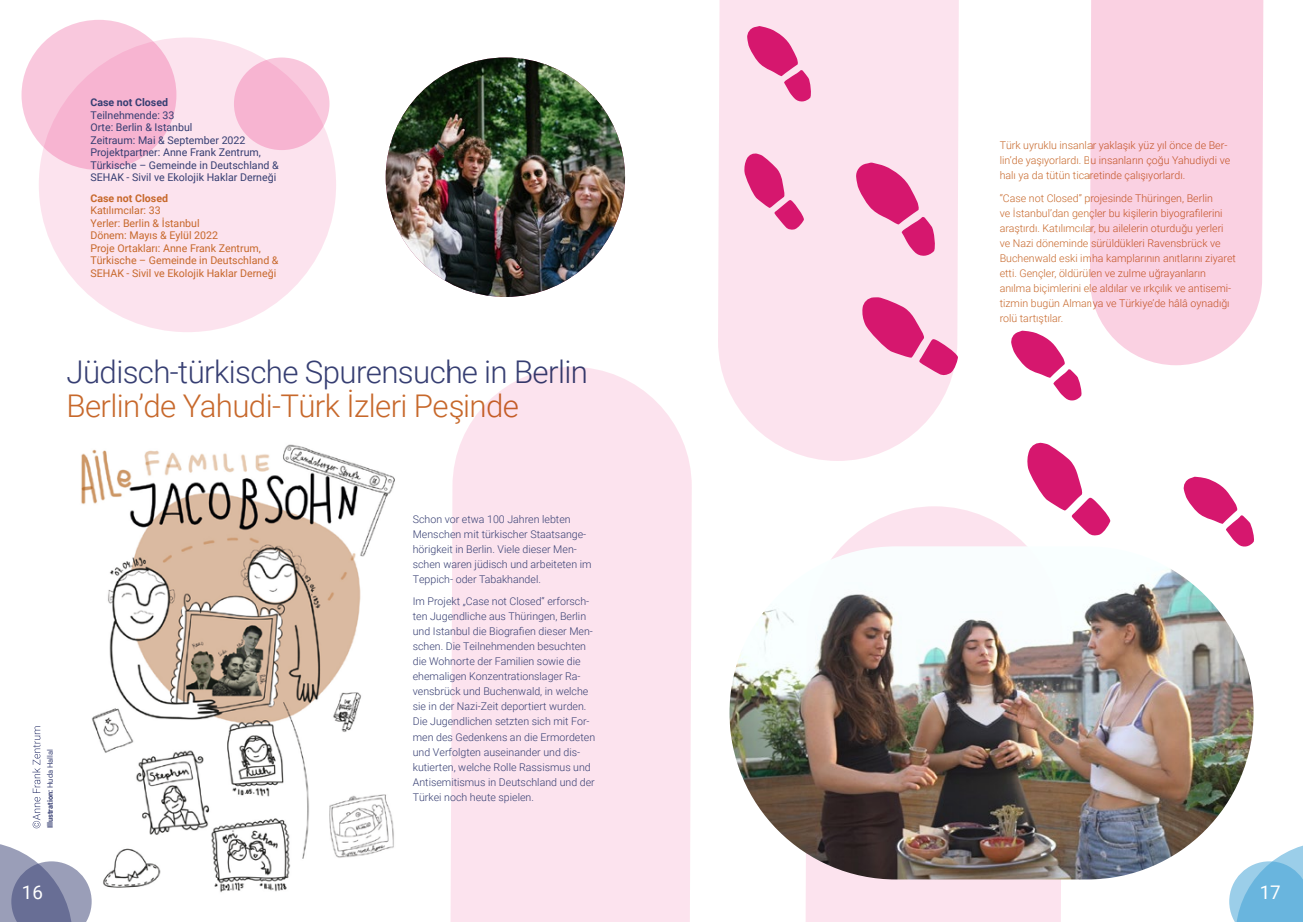
<style>
.page{position:relative;width:1303px;height:922px;background:#fff}
.page>*{position:absolute;margin:0;border:0;box-sizing:border-box;transform-origin:0 0}
.t1{font:300 31.25px "Roboto";letter-spacing:-.02em;color:#363e72}
.t2{font:300 31.25px "Roboto";letter-spacing:-.02em;color:#c7682b}
.t3{font:18.75px "Roboto";color:#fff}
.t4{font:300 10.62px/15px "Roboto";color:#363e72}
.t5{font:300 10.62px/15px "Roboto";color:#c7682b}
.t6{font:10.62px/12.5px "Roboto";color:#363e72}
.t7{font:10.62px/12.5px "Roboto";color:#c7682b}
.t8{font:700 10.62px "Roboto";color:#363e72}
.t9{font:700 10.62px "Roboto";color:#c7682b}
.t10{font:700 7.5px "Roboto";color:#363e72}
.s1{font-weight:400}
</style>
<div class="page">
<img style="left:81px;top:444px;width:314px;height:449px">
<svg style="left:806px;top:506px;width:256px;height:415px;fill:#fce3ee"></svg>
<div style="left:39px;top:37px;width:297px;height:295px;background:#fce3ee;border-radius:50%"></div>
<svg style="left:450px;top:367px;width:242px;height:554px;background:#fce5ef"></svg>
<svg style="left:718px;top:0;width:241px;height:461px;background:#fce5ef"></svg>
<div style="left:1090px;top:0;width:173px;height:365px;background:#fad1e2"></div>
<svg style="left:22px;top:20px;width:154px;height:150px;background:#f7bbd5"></svg>
<div style="left:234px;top:57px;width:95px;height:93px;background:linear-gradient(to right,#f7b0cf,#f8c2d9);border-radius:50%"></div>
<img style="left:386px;top:57px;width:239px;height:240px;border-radius:120px">
<svg style="left:32px;top:726px;width:8px;height:102px"></svg>
<svg style="left:1027px;top:442px;width:83px;height:94px"></svg>
<svg style="left:1183px;top:476px;width:71px;height:70px"></svg>
<svg style="left:862px;top:297px;width:96px;height:79px;background:#eb8bb7"></svg>
<svg style="left:744px;top:153px;width:60px;height:77px;background:#eb8bb7"></svg>
<svg style="left:855px;top:162px;width:81px;height:94px;background:#eb8ab6"></svg>
<svg style="left:746px;top:26px;width:66px;height:76px;background:#eb8ab6"></svg>
<svg style="left:1011px;top:330px;width:71px;height:71px"></svg>
<img style="left:729px;top:546px;width:524px;height:333px">
<svg style="left:0;top:841px;width:92px;height:80px"></svg>
<svg style="left:1229px;top:841px;width:74px;height:80px"></svg>
<p class="t8" style="left:90px;top:95px;width:79px">Case not Closed</p>
<p class="t6" style="left:90px;top:108px;width:190px">Teilnehmende: 33<br>Orte: Berlin &amp; Istanbul<br>Zeitraum: Mai &amp; September 2022<br>Projektpartner: Anne Frank Zentrum,<br>Türkische – Gemeinde in Deutschland &amp;<br>SEHAK - Sivil ve Ekolojik Haklar Derneği</p>
<p class="t9" style="left:90px;top:190px;width:79px">Case not Closed</p>
<p class="t7" style="left:90px;top:204px;width:190px">Katılımcılar: 33<br>Yerler: Berlin &amp; İstanbul<br>Dönem: Mayıs &amp; Eylül 2022<br>Proje Ortakları: Anne Frank Zentrum,<br>Türkische – Gemeinde in Deutschland &amp;<br>SEHAK - Sivil ve Ekolojik Haklar Derneği</p>
<h1 class="t1" style="left:67px;top:350px;width:523px">Jüdisch-türkische Spurensuche in Berlin</h1>
<h1 class="t2" style="left:67px;top:384px;width:454px">Berlin’de Yahudi-Türk İzleri Peşinde</h1>
<p class="t10" style="left:45px;top:828px;width:80px;rotate:-90deg">Illustration: <span class="s1">Huda Hallal</span></p>
<p class="t4" style="left:413px;top:511px;width:180px">Schon vor etwa 100 Jahren lebten Menschen mit türkischer Staatsange&shy;hörigkeit in Berlin. Viele dieser Men&shy;schen waren jüdisch und arbeiteten im Teppich- oder Tabakhandel.</p>
<p class="t4" style="left:413px;top:593px;width:184px">Im Projekt „Case not Closed“ erforsch&shy;ten Jugendliche aus Thüringen, Berlin und Istanbul die Biografien dieser Men&shy;schen. Die Teilnehmenden besuchten die Wohnorte der Familien sowie die ehemaligen Konzentrationslager Ra&shy;vensbrück und Buchenwald, in welche sie in der Nazi-Zeit deportiert wurden.<br>Die Jugendlichen setzten sich mit For&shy;men des Gedenkens an die Ermordeten und Verfolgten auseinander und dis&shy;kutierten, welche Rolle Rassismus und Antisemitismus in Deutschland und der Türkei noch heute spielen.</p>
<p class="t5" style="left:999px;top:137px;width:232px">Türk uyruklu insanlar yaklaşık yüz yıl önce de Ber&shy;lin’de yaşıyorlardı. Bu insanların çoğu Yahudiydi ve halı ya da tütün ticaretinde çalışıyorlardı.</p>
<p class="t5" style="left:999px;top:190px;width:238px">“Case not Closed” projesinde Thüringen, Berlin<br>ve İstanbul’dan gençler bu kişilerin biyografilerini araştırdı. Katılımcılar, bu ailelerin oturduğu yerleri ve Nazi döneminde sürüldükleri Ravensbrück ve Buchenwald eski imha kamplarının anıtlarını ziyaret etti. Gençler, öldürülen ve zulme uğrayanların anılma biçimlerini ele aldılar ve ırkçılık ve antisemi&shy;tizmin bugün Almanya ve Türkiye’de hâlâ oynadığı rolü tartıştılar.</p>
<h2 class="t3" style="left:22px;top:879px;width:23px">16</h2>
<h2 class="t3" style="left:1259px;top:879px;width:23px">17</h2>
</div>
